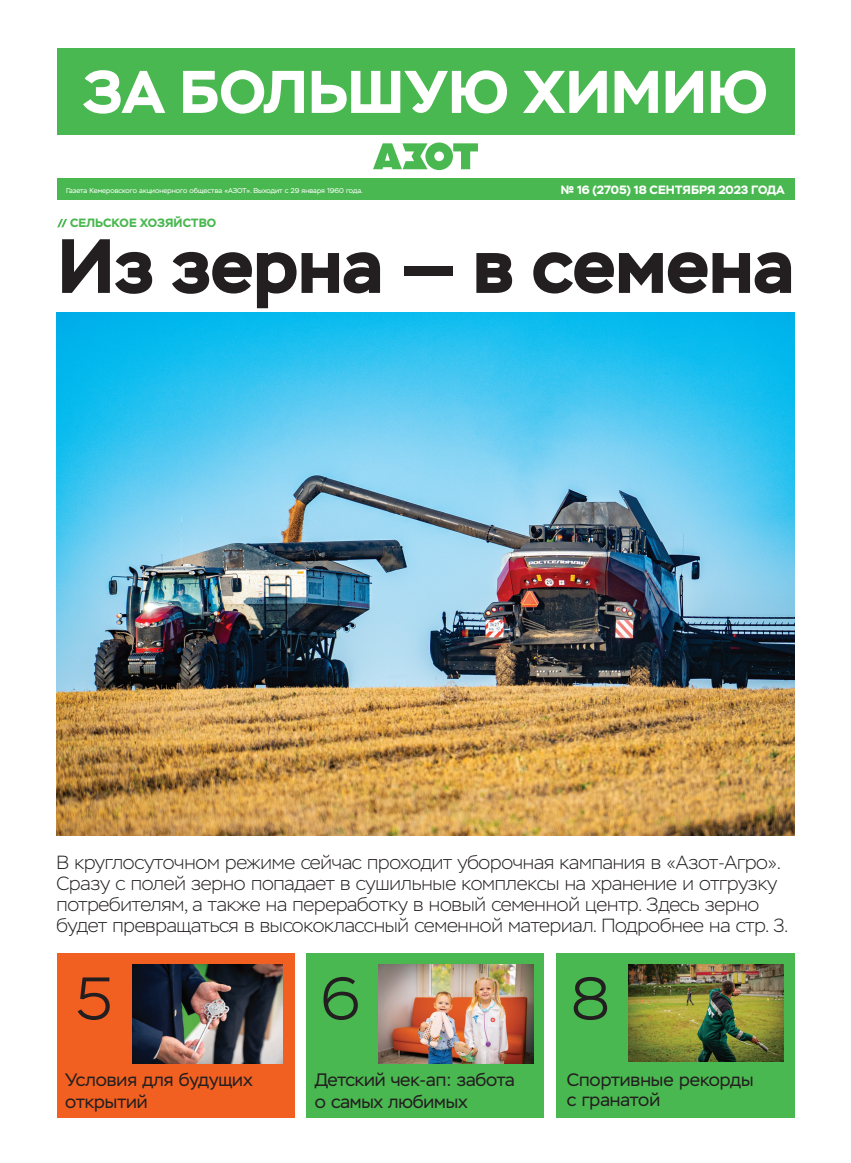
<style>
.page{position:relative;width:851px;height:1163px;background:#fff}
.page>*{position:absolute;margin:0;border:0;box-sizing:border-box;transform-origin:0 0}
.t1{font:700 76.6px "Stem";color:#231f20}
.t2{font:700 60px "Stem";color:#fff}
.t3{font:300 60px "Stem";color:#231f20}
.t4{font:200 19px/21px "Stem";letter-spacing:-.01em;color:#231f20}
.t5{font:18px/21.6px "Stem";color:#231f20}
.t6{font:700 12px "Stem";color:#fff}
.t7{font:700 12px "Stem";letter-spacing:.01em;color:#4ab850}
.t8{font:7px "Stem";color:#fff}
</style>
<div class="page">
<svg style="left:57px;top:219px;width:10px;height:8px"></svg>
<div style="left:306px;top:953px;width:238px;height:164px;background:#4ab850"></div>
<div style="left:555px;top:953px;width:239px;height:164px;background:#4ab850"></div>
<div style="left:57px;top:953px;width:237px;height:164px;background:#f26021"></div>
<img style="left:378px;top:964px;width:155px;height:99px">
<div style="left:57px;top:48px;width:737px;height:87px;background:#4ab850"></div>
<div style="left:57px;top:178px;width:737px;height:22px;background:#4ab850"></div>
<svg style="left:373px;top:142px;width:105px;height:28px"></svg>
<img style="left:628px;top:964px;width:154px;height:97px">
<img style="left:133px;top:964px;width:149px;height:99px">
<img style="left:56px;top:313px;width:738px;height:522px">
<h2 class="t2" style="left:83px;top:53px;width:686px">ЗА БОЛЬШУЮ ХИМИЮ</h2>
<p class="t8" style="left:66px;top:187px;width:298px">Газета Кемеровского акционерного общества «АЗОТ». Выходит с 29 января 1960 года.</p>
<p class="t6" style="left:560px;top:182px;width:226px">№ 16 (2705) 18 СЕНТЯБРЯ 2023 ГОДА</p>
<p class="t7" style="left:70px;top:215px;width:148px">СЕЛЬСКОЕ ХОЗЯЙСТВО</p>
<h1 class="t1" style="left:57px;top:217px;width:738px">Из зерна — в семена</h1>
<p class="t4" style="left:56px;top:851px;width:733px">В круглосуточном режиме сейчас проходит уборочная кампания в «Азот-Агро».<br>Сразу с полей зерно попадает в сушильные комплексы на хранение и отгрузку потребителям, а также на переработку в новый семенной центр. Здесь зерно будет превращаться в высококлассный семенной материал. Подробнее на стр. 3.</p>
<h2 class="t3" style="left:76px;top:964px;width:37px">5</h2>
<h2 class="t3" style="left:320px;top:964px;width:41px">6</h2>
<h2 class="t3" style="left:570px;top:964px;width:42px">8</h2>
<p class="t5" style="left:65px;top:1069px;width:189px">Условия для будущих открытий</p>
<p class="t5" style="left:315px;top:1069px;width:201px">Детский чек-ап: забота о самых любимых</p>
<p class="t5" style="left:566px;top:1070px;width:188px;line-height:20px">Спортивные рекорды с гранатой</p>
</div>
